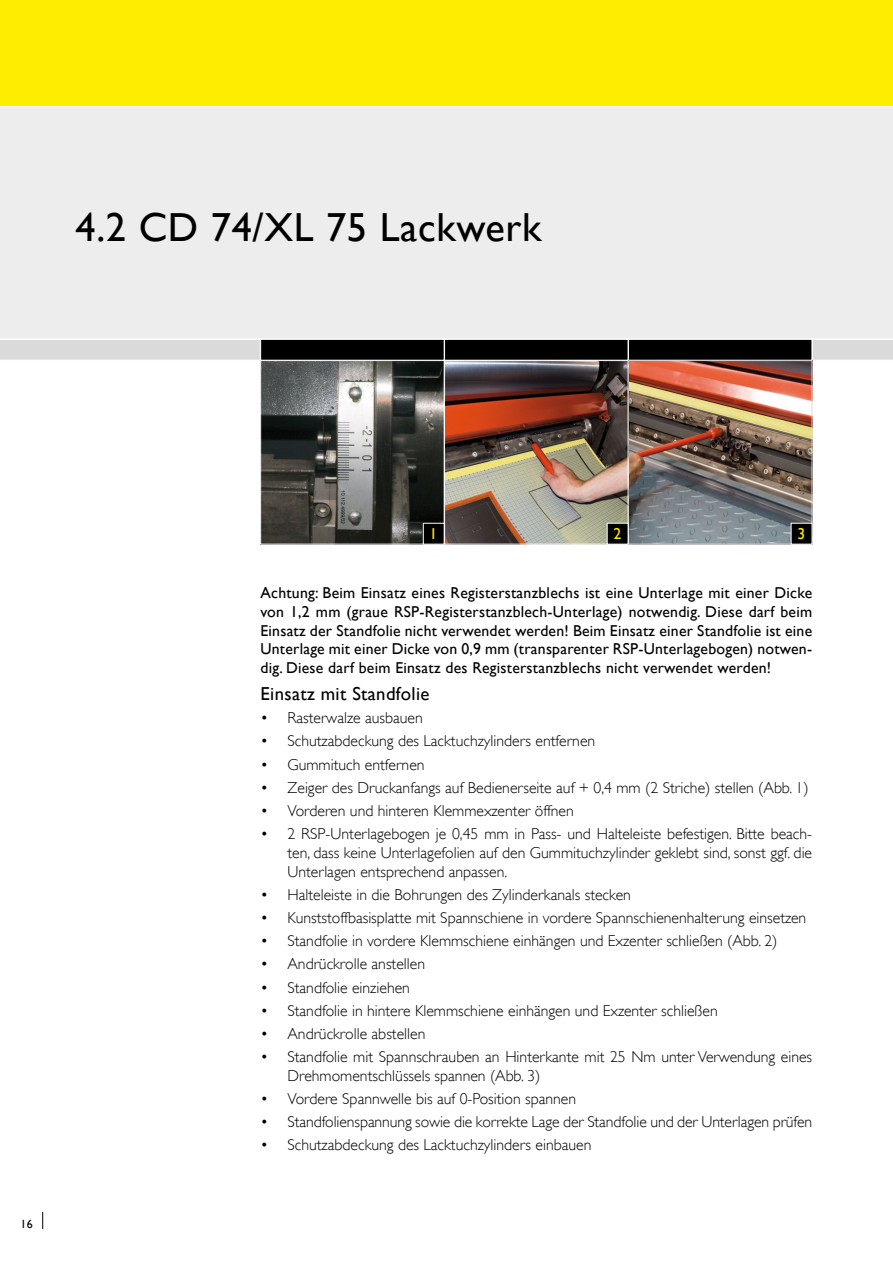
<style>
.page{position:relative;width:893px;height:1263px;background:#fff}
.page>*{position:absolute;margin:0;border:0;box-sizing:border-box;transform-origin:0 0}
.t1{font:40.5px "Gill Sans";letter-spacing:.015em;color:#000}
.t2{font:18.75px "Gill Sans";letter-spacing:.02em;color:#000}
.t3{font:300 15.75px/18.9px "Gill Sans";color:#000;text-align:justify}
.t4{font:15.75px/18.9px "Gill Sans";letter-spacing:.015em;color:#000;text-align:justify}
.t5{font:15.75px "Gill Sans";color:#ffed00}
.t6{font:12px "Gill Sans";color:#000}
</style>
<div class="page">
<div style="left:0;top:0;width:893px;height:106px;background:#ffed00"></div>
<div style="left:0;top:107px;width:893px;height:231px;background:#ededed"></div>
<div style="left:0;top:340px;width:260px;height:20px;background:#dadada"></div>
<svg style="left:42px;top:1212px;width:1px;height:17px"></svg>
<div style="left:260px;top:339px;width:184px;height:21px;background:#000;border:1px solid #fff"></div>
<div style="left:444px;top:339px;width:184px;height:21px;background:#000;border:1px solid #fff"></div>
<div style="left:628px;top:339px;width:184px;height:21px;background:#000;border:1px solid #fff"></div>
<div style="left:813px;top:340px;width:80px;height:20px;background:#dadada"></div>
<img style="left:630px;top:362px;width:180px;height:180px">
<div style="left:628px;top:360px;width:184px;height:184px;border:1px solid #dadada"></div>
<svg style="left:262px;top:362px;width:180px;height:180px;background:#575854"></svg>
<div style="left:260px;top:360px;width:184px;height:184px;border:1px solid #fff"></div>
<img style="left:446px;top:362px;width:180px;height:180px">
<div style="left:444px;top:360px;width:184px;height:184px;border:1px solid #fff"></div>
<div style="left:791px;top:523px;width:21px;height:21px;background:#000"></div>
<div style="left:607px;top:523px;width:21px;height:21px;background:#000"></div>
<div style="left:423px;top:523px;width:21px;height:21px;background:#000"></div>
<h1 class="t1" style="left:76px;top:203px;width:467px">4.2 CD 74/XL 75 Lackwerk</h1>
<p class="t6" style="left:21px;top:1217px;width:14px">16</p>
<p class="t5" style="left:430px;top:525px;width:9px">1</p>
<p class="t5" style="left:614px;top:525px;width:9px">2</p>
<p class="t5" style="left:797px;top:525px;width:9px">3</p>
<p class="t4" style="left:260px;top:583px;width:553px">Achtung: Beim Einsatz eines Registerstanzblechs ist eine Unterlage mit einer Dicke von 1,2 mm (graue RSP-Registerstanzblech-Unterlage) notwendig. Diese darf beim Einsatz der Standfolie nicht verwendet werden! Beim Einsatz einer Standfolie ist eine Unterlage mit einer Dicke von 0,9 mm (transparenter RSP-Unterlagebogen) notwen&shy;dig. Diese darf beim Einsatz des Registerstanzblechs nicht verwendet werden!</p>
<p class="t2" style="left:260px;top:683px;width:171px">Einsatz mit Standfolie</p>
<p class="t3" style="left:260px;top:708px;width:164px">• Rasterwalze ausbauen</p>
<p class="t3" style="left:260px;top:732px;width:336px">• Schutzabdeckung des Lacktuchzylinders entfernen</p>
<p class="t3" style="left:260px;top:755px;width:166px">• Gummituch entfernen</p>
<p class="t3" style="left:260px;top:778px;width:550px">• Zeiger des Druckanfangs auf Bedienerseite auf + 0,4 mm (2 Striche) stellen (Abb. 1)</p>
<p class="t3" style="left:260px;top:801px;width:315px">• Vorderen und hinteren Klemmexzenter öffnen</p>
<p class="t3" style="left:287px;top:824px;width:526px;text-indent:-27px">• 2 RSP-Unterlagebogen je 0,45 mm in Pass- und Halteleiste befestigen. Bitte beach&shy;ten, dass keine Unterlagefolien auf den Gummituchzylinder geklebt sind, sonst ggf. die Unterlagen entsprechend anpassen.</p>
<p class="t3" style="left:260px;top:885px;width:372px">• Halteleiste in die Bohrungen des Zylinderkanals stecken</p>
<p class="t3" style="left:260px;top:908px;width:547px">• Kunststoffbasisplatte mit Spannschiene in vordere Spannschienenhalterung einsetzen</p>
<p class="t3" style="left:260px;top:931px;width:519px">• Standfolie in vordere Klemmschiene einhängen und Exzenter schließen (Abb. 2)</p>
<p class="t3" style="left:260px;top:955px;width:166px">• Andrückrolle anstellen</p>
<p class="t3" style="left:260px;top:978px;width:151px">• Standfolie einziehen</p>
<p class="t3" style="left:260px;top:1001px;width:459px">• Standfolie in hintere Klemmschiene einhängen und Exzenter schließen</p>
<p class="t3" style="left:260px;top:1024px;width:166px">• Andrückrolle abstellen</p>
<p class="t3" style="left:287px;top:1047px;width:526px;text-indent:-27px">• Standfolie mit Spannschrauben an Hinterkante mit 25 Nm unter Verwendung eines<br>Drehmomentschlüssels spannen (Abb. 3)</p>
<p class="t3" style="left:260px;top:1089px;width:317px">• Vordere Spannwelle bis auf 0-Position spannen</p>
<p class="t3" style="left:260px;top:1112px;width:553px">• Standfolienspannung sowie die korrekte Lage der Standfolie und der Unterlagen prüfen</p>
<p class="t3" style="left:260px;top:1136px;width:333px">• Schutzabdeckung des Lacktuchzylinders einbauen</p>
</div>
